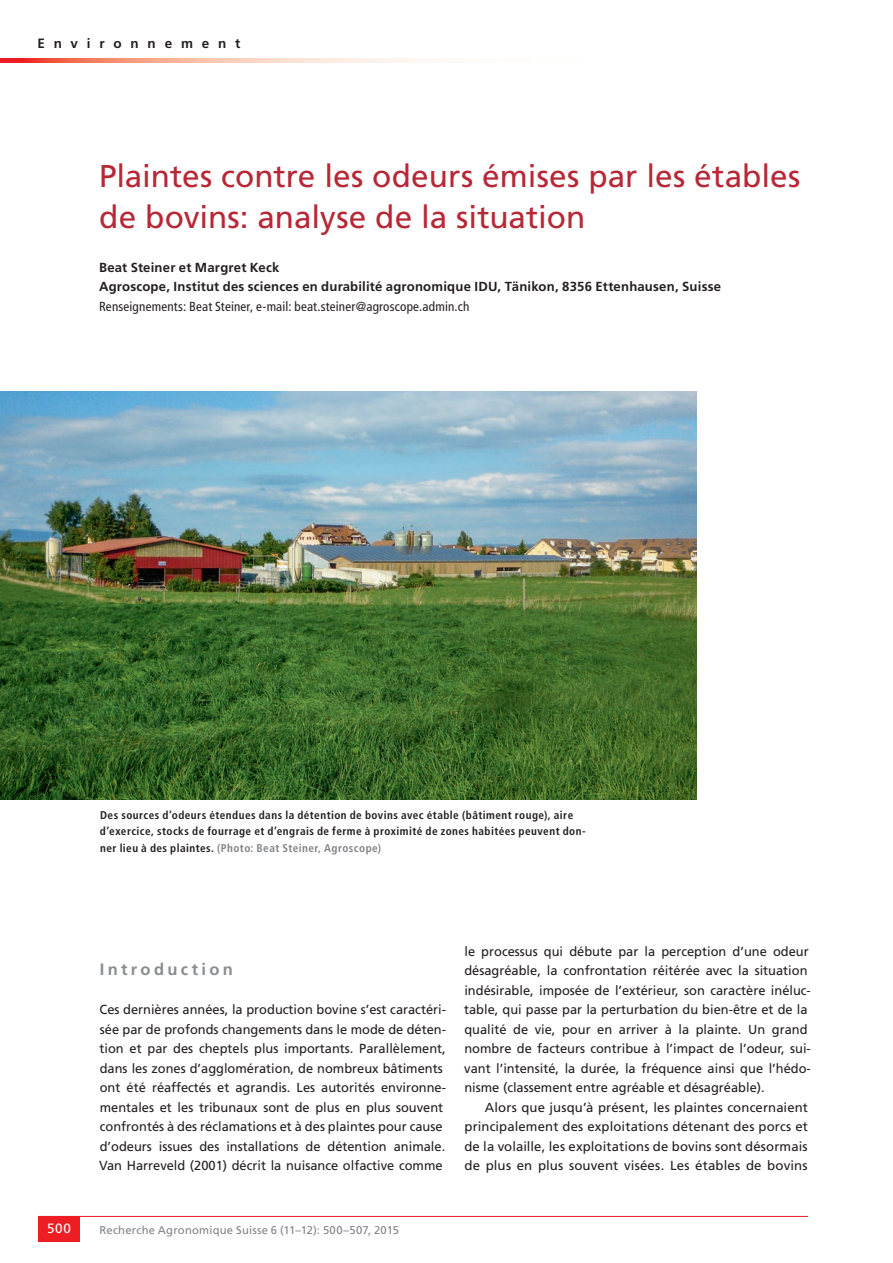
<style>
.page{position:relative;width:893px;height:1263px;background:#fff}
.page>*{position:absolute;margin:0;border:0;box-sizing:border-box;transform-origin:0 0}
.t1{font:31.5px/40.5px "Frutiger LT Std";color:#b72837}
.t2{font:700 16.5px "Frutiger LT Std";letter-spacing:.2em;color:#8a8c8f}
.t3{font:700 13.5px "Frutiger LT Std";letter-spacing:.655em;color:#231f20}
.t4{font:13.5px "Frutiger LT Std";color:#fff}
.t5{font:13.2px/19.5px "Frutiger LT Std";color:#231f20}
.t6{font:700 13.2px/19.5px "Frutiger LT Std";letter-spacing:.015em;color:#231f20}
.t7{font:condensed 13.2px "Frutiger LT Std";letter-spacing:.015em;color:#231f20}
.t8{font:700 condensed 11.25px/16.5px "Frutiger LT Std";letter-spacing:.04em;color:#231f20}
.t9{font:11.25px "Frutiger LT Std";letter-spacing:.02em;color:#808285}
.s1{color:#808285}
</style>
<div class="page">
<hr style="left:38px;top:1216px;width:770px;height:1px;background:#ee1d23">
<div style="left:38px;top:1216px;width:42px;height:26px;background:#ee1d23"></div>
<svg style="left:0;top:58px;width:425px;height:5px;background:#f8b0a0"></svg>
<img style="left:0;top:392px;width:696px;height:408px">
<p class="t3" style="left:37px;top:36px;width:205px">Environnement</p>
<h1 class="t1" style="left:99px;top:156px;width:703px">Plaintes contre les odeurs émises par les étables de bovins: analyse de la situation</h1>
<p class="t6" style="left:99px;top:258px;width:623px">Beat Steiner et Margret Keck<br>Agroscope, Institut des sciences en durabilité agronomique IDU, Tänikon, 8356 Ettenhausen, Suisse</p>
<p class="t7" style="left:99px;top:299px;width:372px">Renseignements: Beat Steiner, e-mail: beat.steiner@agroscope.admin.ch</p>
<p class="t8" style="left:100px;top:806px;width:487px">Des sources d’odeurs étendues dans la détention de bovins avec étable (bâtiment rouge), aire d’exercice, stocks de fourrage et d’engrais de ferme à proximité de zones habitées peuvent don&shy;ner lieu à des plaintes. <span class="s1">(Photo: Beat Steiner, Agroscope)</span></p>
<p class="t2" style="left:100px;top:960px;width:135px">Introduction</p>
<p class="t5" style="left:99px;top:1000px;width:348px">Ces dernières années, la production bovine s’est caractéri&shy;sée par de profonds changements dans le mode de déten&shy;tion et par des cheptels plus importants. Parallèlement, dans les zones d’agglomération, de nombreux bâtiments ont été réaffectés et agrandis. Les autorités environne&shy;mentales et les tribunaux sont de plus en plus souvent confrontés à des réclamations et à des plaintes pour cause d’odeurs issues des installations de détention animale.<br>Van Harreveld (2001) décrit la nuisance olfactive comme</p>
<p class="t5" style="left:464px;top:941px;width:348px">le processus qui débute par la perception d’une odeur désagréable, la confrontation réitérée avec la situation indésirable, imposée de l’extérieur, son caractère inéluc&shy;table, qui passe par la perturbation du bien-être et de la qualité de vie, pour en arriver à la plainte. Un grand nombre de facteurs contribue à l’impact de l’odeur, sui&shy;vant l’intensité, la durée, la fréquence ainsi que l’hédo&shy;nisme (classement entre agréable et désagréable).</p>
<p class="t5" style="left:464px;top:1097px;width:345px;text-align:justify;text-indent:20px">Alors que jusqu’à présent, les plaintes concernaient principalement des exploitations détenant des porcs et de la volaille, les exploitations de bovins sont désormais de plus en plus souvent visées. Les étables de bovins</p>
<p class="t4" style="left:47px;top:1221px;width:25px">500</p>
<p class="t9" style="left:99px;top:1223px;width:301px">Recherche Agronomique Suisse 6 (11–12): 500–507, 2015</p>
</div>
